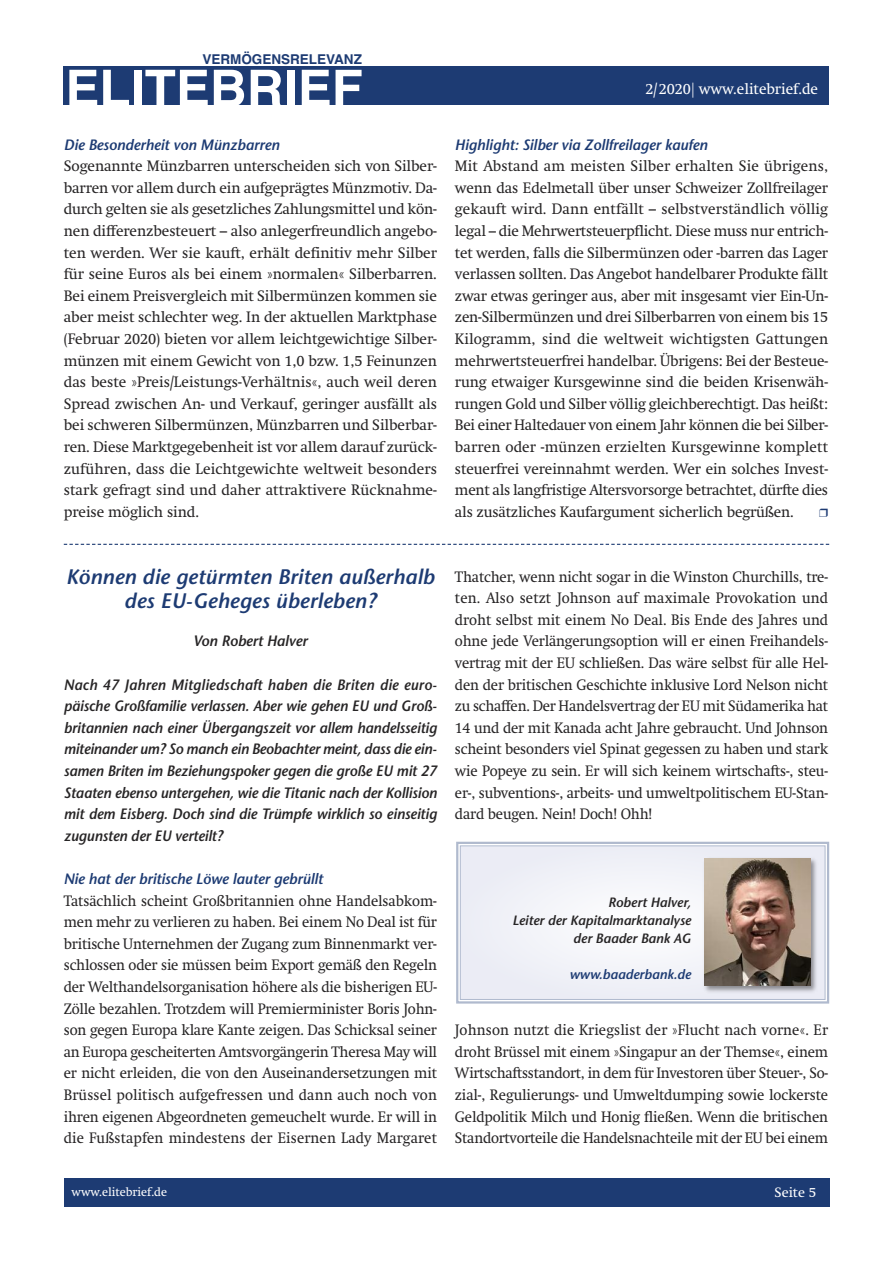
<style>
.page{position:relative;width:893px;height:1263px;background:#fff}
.page>*{position:absolute;margin:0;border:0;box-sizing:border-box;transform-origin:0 0}
.t1{font:700 51px "Helvetica";color:#fff}
.t2{font:italic 600 21px/24px "Stone Sans";letter-spacing:.005em;color:#1d3b73;text-align:center}
.t3{font:15px/21.6px "Swift";letter-spacing:-.01em;color:#272526;text-align:justify}
.t4{font:15px/21.6px "Swift";letter-spacing:-.01em;color:#272526;text-align:justify;scale:.95 1}
.t5{font:italic 600 15px/21.6px "Stone Sans";letter-spacing:-.01em;color:#272526;text-align:justify;scale:.95 1}
.t6{font:italic 600 15px "Stone Sans";letter-spacing:-.01em;color:#1d3b73}
.t7{font:15px "Swift";color:#fff}
.t8{font:italic 600 15px "Stone Sans";letter-spacing:-.01em;color:#272526}
.t9{font:italic 600 13.5px/18px "Stone Sans";letter-spacing:-.005em;color:#272526;text-align:right}
.t10{font:700 13.5px "Helvetica";color:#1d3b73}
.t11{font:italic 600 13.5px "Stone Sans";letter-spacing:-.005em;color:#1d3b73}
.t12{font:13.5px "Swift";color:#fff}
.t13{font:12px "Swift";color:#fff}
</style>
<div class="page">
<div style="left:64px;top:1178px;width:765px;height:29px;background:#1d3b73"></div>
<div style="left:64px;top:66px;width:765px;height:38px;background:#1d3b73"></div>
<svg style="left:64px;top:544px;width:765px;height:1px"></svg>
<div style="left:461px;top:846px;width:364px;height:153px;background:#f0f1f7"></div>
<div style="left:456px;top:842px;width:373px;height:161px;border:2px solid #b0bace"></div>
<div style="left:460px;top:845px;width:365px;height:155px;border:1px solid #b0bace"></div>
<img style="left:704px;top:858px;width:113px;height:135px">
<img style="left:704px;top:858px;width:107px;height:128px">
<p class="t10" style="left:202px;top:51px;width:161px">VERMÖGENSRELEVANZ</p>
<h1 class="t1" style="left:65px;top:59px;width:299px">ELITEBRIEF</h1>
<p class="t6" style="left:64px;top:138px;width:217px">Die Besonderheit von Münzbarren</p>
<p class="t3" style="left:64px;top:156px;width:375px">Sogenannte Münzbarren unterscheiden sich von Silber&shy;barren vor allem durch ein aufgeprägtes Münzmotiv. Da&shy;durch gelten sie als gesetzliches Zahlungsmittel und kön&shy;nen differenzbesteuert – also anlegerfreundlich angebo&shy;ten werden. Wer sie kauft, erhält definitiv mehr Silber für seine Euros als bei einem »normalen« Silberbarren.<br>Bei einem Preisvergleich mit Silbermünzen kommen sie aber meist schlechter weg. In der aktuellen Marktphase (Februar 2020) bieten vor allem leichtgewichtige Silber&shy;münzen mit einem Gewicht von 1,0 bzw. 1,5 Feinunzen das beste »Preis/Leistungs-Verhältnis«, auch weil deren Spread zwischen An- und Verkauf, geringer ausfällt als bei schweren Silbermünzen, Münzbarren und Silberbar&shy;ren. Diese Marktgegebenheit ist vor allem darauf zurück&shy;zuführen, dass die Leichtgewichte weltweit besonders stark gefragt sind und daher attraktivere Rücknahme&shy;preise möglich sind.</p>
<p class="t7" style="left:645px;top:83px;width:174px">2/2020| www.elitebrief.de</p>
<p class="t6" style="left:455px;top:138px;width:254px">Highlight: Silber via Zollfreilager kaufen</p>
<p class="t3" style="left:455px;top:156px;width:375px">Mit Abstand am meisten Silber erhalten Sie übrigens, wenn das Edelmetall über unser Schweizer Zollfreilager gekauft wird. Dann entfällt – selbstverständlich völlig legal – die Mehrwertsteuerpflicht. Diese muss nur entrich&shy;tet werden, falls die Silbermünzen oder -barren das Lager verlassen sollten. Das Angebot handelbarer Produkte fällt zwar etwas geringer aus, aber mit insgesamt vier Ein-Un&shy;zen-Silbermünzen und drei Silberbarren von einem bis 15<br>Kilogramm, sind die weltweit wichtigsten Gattungen mehrwertsteuerfrei handelbar. Übrigens: Bei der Besteue&shy;rung etwaiger Kursgewinne sind die beiden Krisenwäh&shy;rungen Gold und Silber völlig gleichberechtigt. Das heißt:<br>Bei einer Haltedauer von einem Jahr können die bei Silber&shy;barren oder -münzen erzielten Kursgewinne komplett steuerfrei vereinnahmt werden. Wer ein solches Invest&shy;ment als langfristige Altersvorsorge betrachtet, dürfte dies als zusätzliches Kaufargument sicherlich begrüßen.</p>
<h2 class="t2" style="left:66px;top:567px;width:370px">Können die getürmten Briten außerhalb des EU-Geheges überleben?</h2>
<p class="t8" style="left:193px;top:635px;width:116px">Von Robert Halver</p>
<p class="t5" style="left:64px;top:675px;width:394px">Nach 47 Jahren Mitgliedschaft haben die Briten die euro&shy;päische Großfamilie verlassen. Aber wie gehen EU und Groß&shy;britannien nach einer Übergangszeit vor allem handelsseitig miteinander um? So manch ein Beobachter meint, dass die ein&shy;samen Briten im Beziehungspoker gegen die große EU mit 27<br>Staaten ebenso untergehen, wie die Titanic nach der Kollision mit dem Eisberg. Doch sind die Trümpfe wirklich so einseitig zugunsten der EU verteilt?</p>
<p class="t6" style="left:64px;top:873px;width:261px">Nie hat der britische Löwe lauter gebrüllt</p>
<p class="t4" style="left:64px;top:891px;width:394px">Tatsächlich scheint Großbritannien ohne Handelsabkom&shy;men mehr zu verlieren zu haben. Bei einem No Deal ist für britische Unternehmen der Zugang zum Binnenmarkt ver&shy;schlossen oder sie müssen beim Export gemäß den Regeln der Welthandelsorganisation höhere als die bisherigen EU-Zölle bezahlen. Trotzdem will Premierminister Boris John&shy;son gegen Europa klare Kante zeigen. Das Schicksal seiner an Europa gescheiterten Amtsvorgängerin Theresa May will er nicht erleiden, die von den Auseinandersetzungen mit Brüssel politisch aufgefressen und dann auch noch von ihren eigenen Abgeordneten gemeuchelt wurde. Er will in die Fußstapfen mindestens der Eisernen Lady Margaret</p>
<p class="t13" style="left:72px;top:1187px;width:97px">www.elitebrief.de</p>
<p class="t4" style="left:455px;top:567px;width:394px">Thatcher, wenn nicht sogar in die Winston Churchills, tre&shy;ten. Also setzt Johnson auf maximale Provokation und droht selbst mit einem No Deal. Bis Ende des Jahres und ohne jede Verlängerungsoption will er einen Freihandels&shy;vertrag mit der EU schließen. Das wäre selbst für alle Hel&shy;den der britischen Geschichte inklusive Lord Nelson nicht zu schaffen. Der Handelsvertrag der EU mit Südamerika hat 14 und der mit Kanada acht Jahre gebraucht. Und Johnson scheint besonders viel Spinat gegessen zu haben und stark wie Popeye zu sein. Er will sich keinem wirtschafts-, steu&shy;er-, subventions-, arbeits- und umweltpolitischem EU-Stan&shy;dard beugen. Nein! Doch! Ohh!</p>
<p class="t9" style="left:512px;top:894px;width:180px">Robert Halver,<br>Leiter der Kapitalmarktanalyse der Baader Bank AG</p>
<p class="t11" style="left:569px;top:968px;width:123px">www.baaderbank.de</p>
<p class="t4" style="left:455px;top:1020px;width:394px">Johnson nutzt die Kriegslist der »Flucht nach vorne«. Er droht Brüssel mit einem »Singapur an der Themse«, einem Wirtschaftsstandort, in dem für Investoren über Steuer-, So&shy;zial-, Regulierungs- und Umweltdumping sowie lockerste Geldpolitik Milch und Honig fließen. Wenn die britischen Standortvorteile die Handelsnachteile mit der EU bei einem</p>
<p class="t12" style="left:775px;top:1187px;width:43px">Seite 5</p>
</div>
